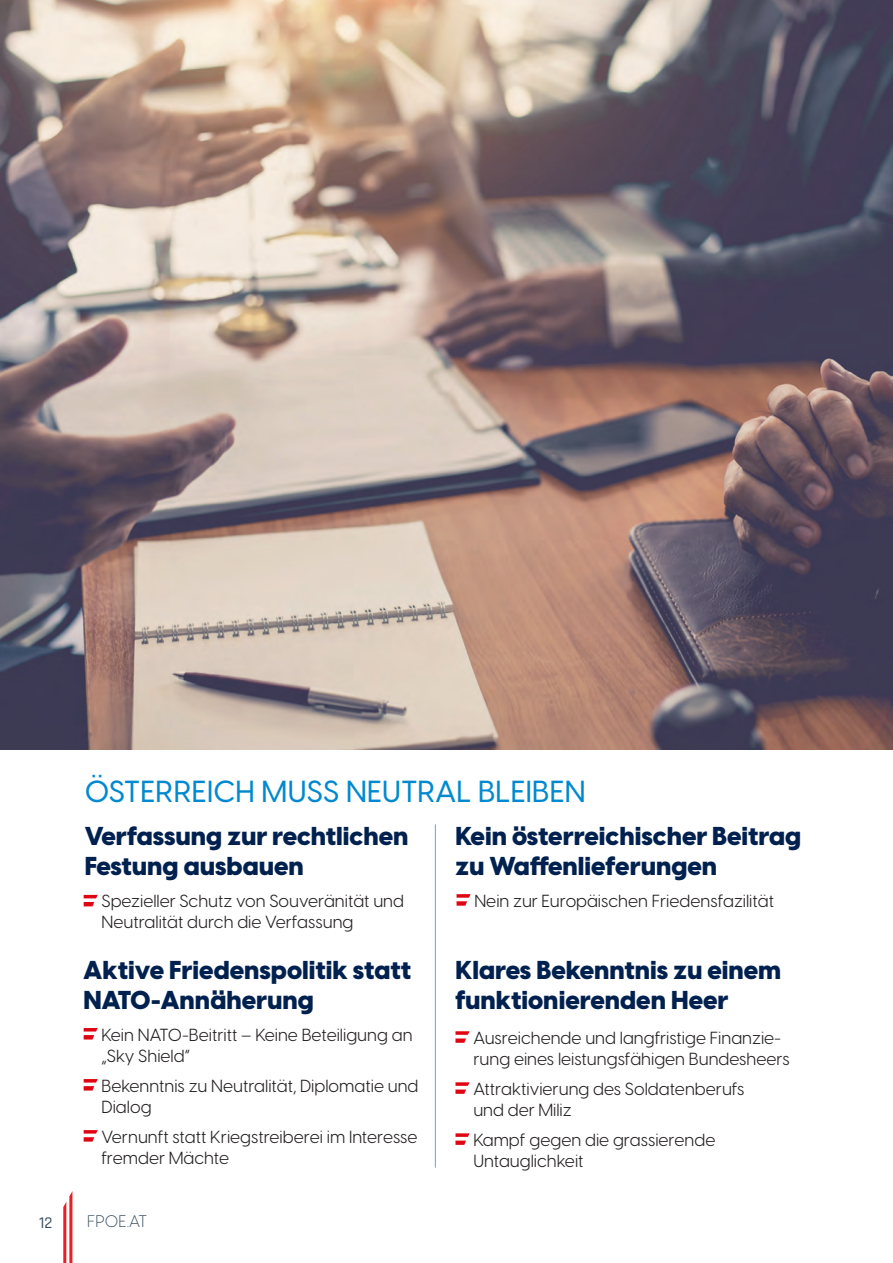
<style>
.page{position:relative;width:893px;height:1263px;background:#fff}
.page>*{position:absolute;margin:0;border:0;box-sizing:border-box;transform-origin:0 0}
.t1{font:500 30px "Visby CF";letter-spacing:.01em;color:#0089cf}
.t2{font:800 25.5px/30px "Visby CF";color:#00214f}
.t3{font:17.25px/21px "Visby CF";color:#231f20}
.t4{font:300 16.5px "Visby CF";letter-spacing:.005em;color:#394e61}
.t5{font:500 16.5px "Rajdhani";color:#394e61}
</style>
<div class="page">
<svg style="left:63px;top:1192px;width:9px;height:70px"></svg>
<img style="left:0;top:0;width:892px;height:749px">
<svg style="left:84px;top:894px;width:14px;height:12px"></svg>
<svg style="left:456px;top:894px;width:14px;height:11px"></svg>
<svg style="left:84px;top:1028px;width:14px;height:11px"></svg>
<svg style="left:84px;top:1079px;width:14px;height:11px"></svg>
<svg style="left:84px;top:1130px;width:14px;height:11px"></svg>
<svg style="left:455px;top:1031px;width:14px;height:11px"></svg>
<svg style="left:455px;top:1082px;width:14px;height:11px"></svg>
<svg style="left:455px;top:1133px;width:14px;height:11px"></svg>
<hr style="left:435px;top:824px;width:1px;height:343px;background:#5ba8dc">
<h1 class="t1" style="left:85px;top:772px;width:502px">ÖSTERREICH MUSS NEUTRAL BLEIBEN</h1>
<h2 class="t2" style="left:85px;top:820px;width:325px">Verfassung zur rechtlichen<br>Festung ausbauen</h2>
<h2 class="t2" style="left:455px;top:820px;width:347px">Kein österreichischer Beitrag zu Waffenlieferungen</h2>
<p class="t3" style="left:101px;top:890px;width:304px">Spezieller Schutz von Souveränität und<br>Neutralität durch die Verfassung</p>
<p class="t3" style="left:474px;top:889px;width:301px">Nein zur Europäischen Friedensfazilität</p>
<h2 class="t2" style="left:84px;top:954px;width:329px">Aktive Friedenspolitik statt<br>NATO-Annäherung</h2>
<h2 class="t2" style="left:455px;top:955px;width:327px">Klares Bekenntnis zu einem funktionierenden Heer</h2>
<p class="t3" style="left:101px;top:1023px;width:312px">Kein NATO-Beitritt – Keine Beteiligung an „Sky Shield“</p>
<p class="t3" style="left:101px;top:1074px;width:318px">Bekenntnis zu Neutralität, Diplomatie und<br>Dialog</p>
<p class="t3" style="left:101px;top:1125px;width:317px">Vernunft statt Kriegstreiberei im Interesse fremder Mächte</p>
<p class="t5" style="left:39px;top:1212px;width:15px">12</p>
<p class="t4" style="left:87px;top:1210px;width:62px">FPOE.AT</p>
<p class="t3" style="left:473px;top:1027px;width:318px">Ausreichende und langfristige Finanzie&shy;rung eines leistungsfähigen Bundesheers</p>
<p class="t3" style="left:473px;top:1078px;width:272px">Attraktivierung des Soldatenberufs und der Miliz</p>
<p class="t3" style="left:473px;top:1129px;width:243px">Kampf gegen die grassierende<br>Untauglichkeit</p>
</div>
